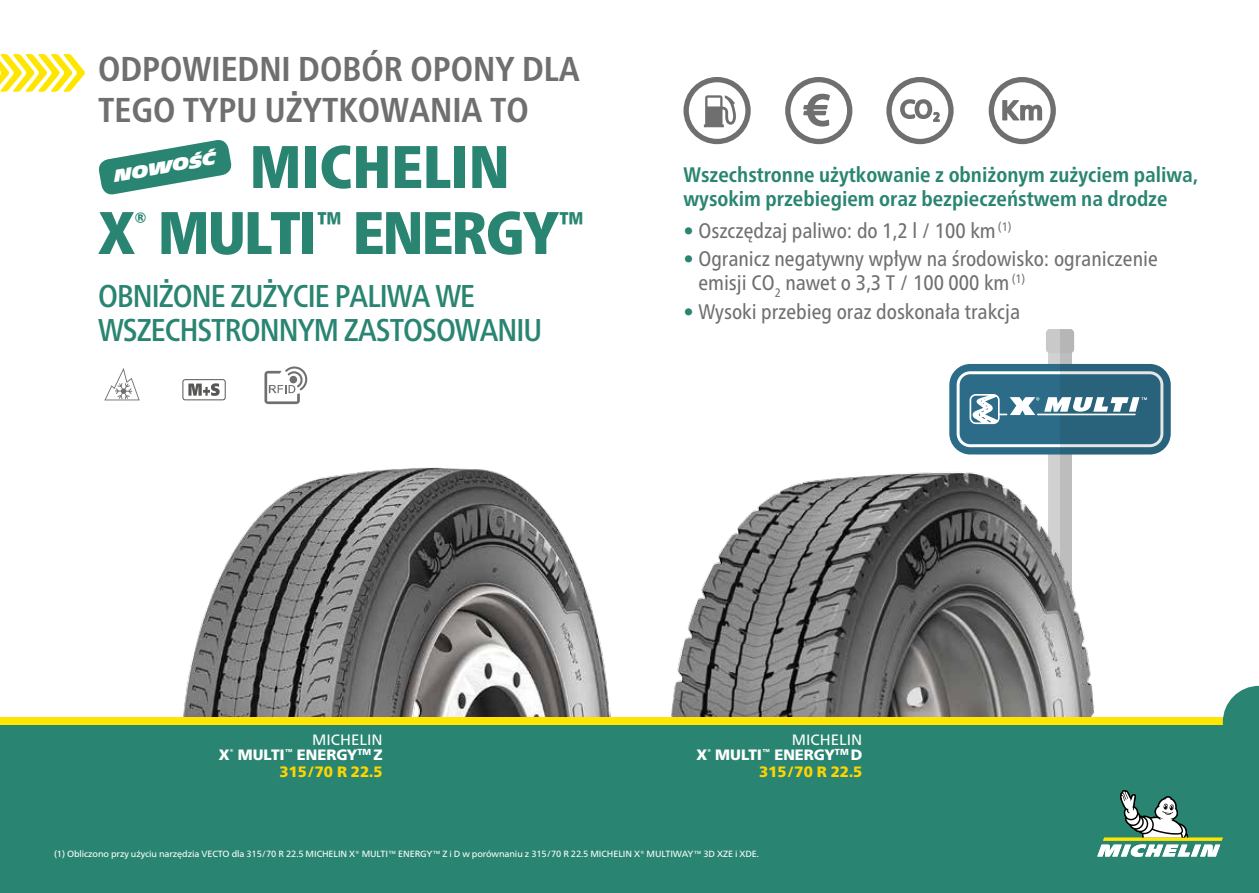
<style>
.page{position:relative;width:1259px;height:893px;background:#fff}
.page>*{position:absolute;margin:0;border:0;box-sizing:border-box;transform-origin:0 0}
.t1{font:900 condensed 60px/66px "Frutiger Neue LTW1 G";letter-spacing:-.03em;color:#298571}
.t2{font:700 condensed 34.5px/41.4px "Frutiger Neue LTW1 G";color:#706f6f}
.t3{font:500 condensed 31.5px/34.5px "Frutiger Neue LTW1 G";letter-spacing:-.03em;color:#298571}
.t4{font:condensed 21px/24px "Frutiger Neue LTW1 G";color:#706f6f}
.t5{font:700 condensed 21px/24px "Frutiger Neue LTW1 G";color:#298571}
.t6{font:900 16.5px "Michelin";color:#fff}
.t7{font:900 15px/15.1px "Frutiger Neue LTW1 G";color:#fff;text-align:right}
.t8{font:900 15px "Frutiger Neue LTW1 G";color:#ffd500}
.t9{font:9px "Frutiger Neue LTW1 G";letter-spacing:-.01em;color:#fff}
.s1{color:#298571}
.s2{font-weight:400}
</style>
<div class="page">
<svg style="left:949px;top:364px;width:221px;height:90px;fill:#2c6c88"></svg>
<img style="left:657px;top:472px;width:312px;height:246px">
<img style="left:180px;top:467px;width:430px;height:251px">
<div style="left:0;top:722px;width:1259px;height:171px;background:#298571"></div>
<svg style="left:0;top:54px;width:85px;height:38px"></svg>
<div style="left:0;top:718px;width:1259px;height:7px;background:#ffe600"></div>
<svg style="left:98px;top:140px;width:134px;height:55px"></svg>
<svg style="left:886px;top:77px;width:67px;height:67px"></svg>
<svg style="left:683px;top:77px;width:67px;height:67px"></svg>
<svg style="left:988px;top:77px;width:68px;height:67px"></svg>
<svg style="left:785px;top:77px;width:67px;height:67px"></svg>
<svg style="left:264px;top:366px;width:43px;height:38px"></svg>
<svg style="left:104px;top:368px;width:36px;height:32px"></svg>
<div style="left:182px;top:379px;width:44px;height:21px;border:1px solid #575756;border-radius:2px"></div>
<svg style="left:188px;top:383px;width:32px;height:13px"></svg>
<svg style="left:969px;top:329px;width:290px;height:528px"></svg>
<h2 class="t2" style="left:98px;top:45px;width:483px">ODPOWIEDNI DOBÓR OPONY DLA<br>TEGO TYPU UŻYTKOWANIA TO</h2>
<h1 class="t1" style="left:98px;top:128px;width:488px;text-indent:152px">MICHELIN<br>X<sup>®</sup> MULTI<sup>™</sup> ENERGY<sup>™</sup></h1>
<h3 class="t3" style="left:98px;top:276px;width:446px">OBNIŻONE ZUŻYCIE PALIWA WE<br>WSZECHSTRONNYM ZASTOSOWANIU</h3>
<p class="t6" style="left:112px;top:166px;width:105px;rotate:-10deg">NOWOŚĆ</p>
<p class="t5" style="left:683px;top:160px;width:516px">Wszechstronne użytkowanie z obniżonym zużyciem paliwa, wysokim przebiegiem oraz bezpieczeństwem na drodze</p>
<p class="t4" style="left:683px;top:217px;width:329px"><span class="s1">•</span> Oszczędzaj paliwo: do 1,2 l / 100 km <sup>(1)</sup></p>
<p class="t4" style="left:698px;top:245px;width:461px;text-indent:-15px"><span class="s1">•</span> Ogranicz negatywny wpływ na środowisko: ograniczenie emisji CO<sub>2</sub> nawet o 3,3 T / 100 000 km <sup>(1)</sup></p>
<p class="t4" style="left:683px;top:298px;width:338px"><span class="s1">•</span> Wysoki przebieg oraz doskonała trakcja</p>
<p class="t7" style="left:219px;top:731px;width:165px"><span class="s2">MICHELIN<br></span>X<sup>®</sup> MULTI<sup>™</sup> ENERGY<sup>TM</sup> Z</p>
<p class="t8" style="left:279px;top:761px;width:105px">315/70 R 22.5</p>
<p class="t7" style="left:696px;top:731px;width:168px"><span class="s2">MICHELIN<br></span>X<sup>®</sup> MULTI<sup>™</sup> ENERGY<sup>TM</sup> D</p>
<p class="t8" style="left:759px;top:761px;width:105px">315/70 R 22.5</p>
<p class="t9" style="left:54px;top:847px;width:706px">(1) Obliczono przy użyciu narzędzia VECTO dla 315/70 R 22.5 MICHELIN X® MULTI™ ENERGY™ Z i D w porównaniu z 315/70 R 22.5 MICHELIN X® MULTIWAY™ 3D XZE i XDE.</p>
</div>
